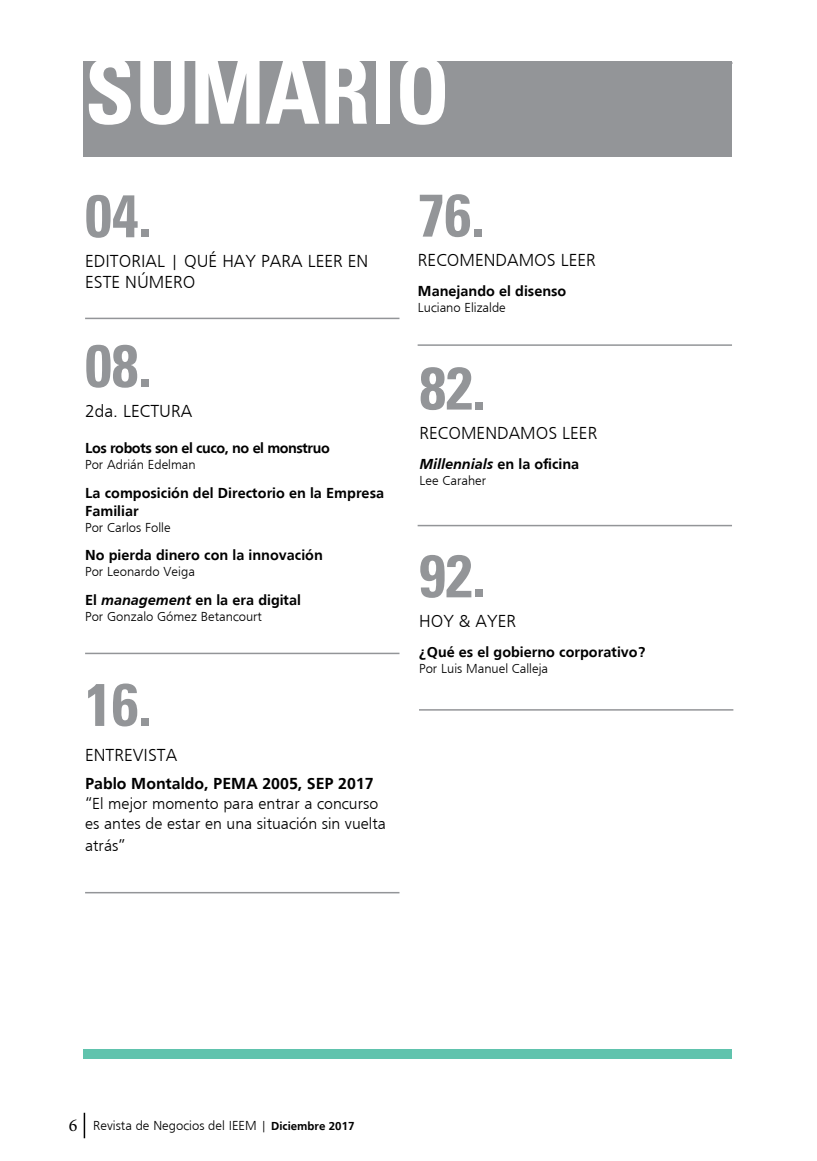
<style>
.page{position:relative;width:817px;height:1161px;background:#fff}
.page>*{position:absolute;margin:0;border:0;box-sizing:border-box;transform-origin:0 0}
.t1{font:700 condensed 90px "Univers LT Std";color:#fff}
.t2{font:700 condensed 60px "Univers LT Std";color:#939598}
.t3{font:300 18px/21.6px "Frugal Sans";color:#000}
.t4{font:300 16.5px/19.8px "Frugal Sans";color:#000}
.t5{font:700 16.5px "Frugal Sans";color:#000}
.t6{font:700 15px/18px "Frugal Sans";color:#000}
.t7{font:700 15px "Frugal Sans";letter-spacing:-.03em;color:#000}
.t8{font:italic 700 15px "Frugal Sans";color:#000}
.t9{font:300 13.5px "Frugal Sans";color:#000}
.s1{font-style:italic}
.s2{font-style:normal}
.s3{font-family:"Minion Pro";font-weight:400;font-size:18px}
.s4{font-weight:700;font-size:12px}
</style>
<div class="page">
<svg style="left:84px;top:1113px;width:1px;height:25px"></svg>
<div style="left:84px;top:62px;width:648px;height:95px;background:#939598"></div>
<div style="left:84px;top:1049px;width:648px;height:10px;background:#60c3ad"></div>
<hr style="left:85px;top:318px;width:314px;height:1px;background:#939598">
<hr style="left:417px;top:344px;width:314px;height:2px;background:#939598">
<hr style="left:417px;top:525px;width:314px;height:1px;background:#939598">
<hr style="left:419px;top:709px;width:314px;height:2px;background:#939598">
<hr style="left:85px;top:653px;width:314px;height:1px;background:#939598">
<hr style="left:85px;top:892px;width:314px;height:1px;background:#939598">
<h1 class="t1" style="left:85px;top:36px;width:367px">SUMARIO</h1>
<h2 class="t2" style="left:85px;top:179px;width:68px">04.</h2>
<h2 class="t2" style="left:418px;top:178px;width:68px">76.</h2>
<h3 class="t3" style="left:85px;top:250px;width:285px">EDITORIAL | QUÉ HAY PARA LEER EN<br>ESTE NÚMERO</h3>
<h3 class="t3" style="left:418px;top:249px;width:179px">RECOMENDAMOS LEER</h3>
<p class="t6" style="left:418px;top:282px;width:150px">Manejando el disenso</p>
<p class="t9" style="left:418px;top:300px;width:89px">Luciano Elizalde</p>
<h2 class="t2" style="left:85px;top:329px;width:68px">08.</h2>
<h3 class="t3" style="left:85px;top:400px;width:109px">2da. LECTURA</h3>
<p class="t7" style="left:85px;top:439px;width:246px">Los robots son el cuco, no el monstruo</p>
<p class="t9" style="left:85px;top:457px;width:112px">Por Adrián Edelman</p>
<p class="t6" style="left:85px;top:483px;width:300px">La composición del Directorio en la Empresa<br>Familiar</p>
<p class="t9" style="left:85px;top:520px;width:87px">Por Carlos Folle</p>
<p class="t6" style="left:85px;top:546px;width:239px">No pierda dinero con la innovación</p>
<p class="t9" style="left:85px;top:564px;width:111px">Por Leonardo Veiga</p>
<p class="t6" style="left:85px;top:591px;width:217px">El <span class="s1">management</span> en la era digital</p>
<p class="t9" style="left:85px;top:609px;width:178px">Por Gonzalo Gómez Betancourt</p>
<h2 class="t2" style="left:85px;top:668px;width:68px">16.</h2>
<h3 class="t3" style="left:85px;top:744px;width:94px">ENTREVISTA</h3>
<p class="t5" style="left:85px;top:774px;width:290px">Pablo Montaldo, PEMA 2005, SEP 2017</p>
<p class="t4" style="left:85px;top:794px;width:302px">“El mejor momento para entrar a concurso es antes de estar en una situación sin vuelta</p>
<p class="t4" style="left:85px;top:835px;width:42px">atrás”</p>
<h2 class="t2" style="left:419px;top:351px;width:68px">82.</h2>
<h3 class="t3" style="left:419px;top:422px;width:179px">RECOMENDAMOS LEER</h3>
<p class="t8" style="left:419px;top:455px;width:161px">Millennials <span class="s2">en la oficina</span></p>
<p class="t9" style="left:419px;top:473px;width:68px">Lee Caraher</p>
<h2 class="t2" style="left:419px;top:539px;width:68px">92.</h2>
<h3 class="t3" style="left:419px;top:610px;width:98px">HOY &amp; AYER</h3>
<p class="t6" style="left:419px;top:643px;width:228px">¿Qué es el gobierno corporativo?</p>
<p class="t9" style="left:419px;top:661px;width:130px">Por Luis Manuel Calleja</p>
<p class="t9" style="left:69px;top:1118px;width:287px"><span class="s3">6</span> Revista de Negocios del IEEM | <span class="s4">Diciembre 2017</span></p>
</div>
